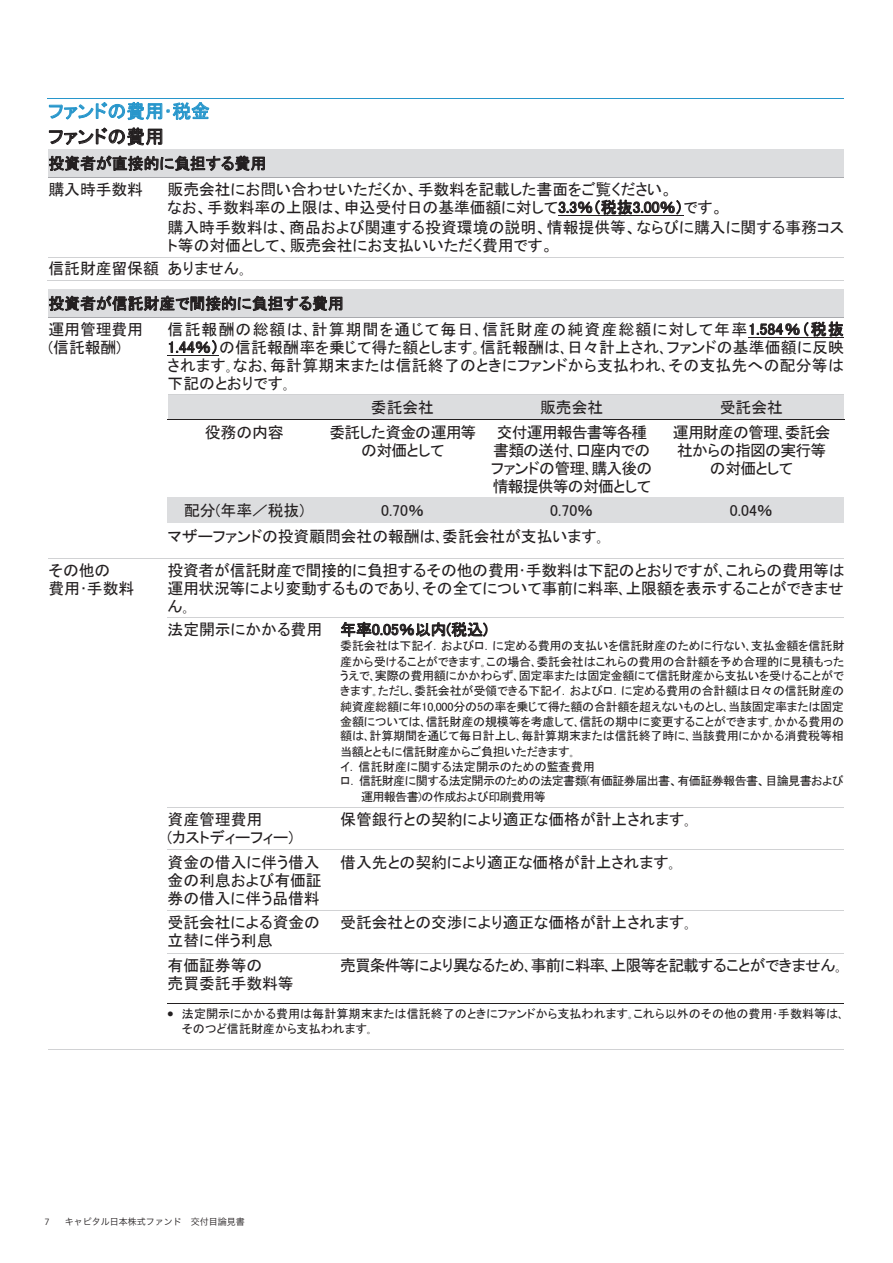
<style>
.page{position:relative;width:893px;height:1263px;background:#fff}
.page>*{position:absolute;margin:0;border:0;box-sizing:border-box;transform-origin:0 0}
.t1{font:18.75px "MS P Gothic";color:#2796cb}
.t2{font:18.75px "MS P Gothic";letter-spacing:.005em;color:#231f20}
.t3{font:15.9px/18px "MS P Gothic";color:#231f20}
.t4{font:15.9px/18px "MS P Gothic";letter-spacing:-.045em;color:#231f20;text-align:center}
.t5{font:15.9px "MS P Gothic";letter-spacing:-.04em;color:#231f20}
.t6{font:12px/15px "MS P Gothic";letter-spacing:-.015em;color:#231f20}
.t7{font:12px "MS P Gothic";letter-spacing:-.045em;color:#231f20}
.t8{font:12px "MS P Gothic";letter-spacing:-.06em;color:#231f20}
.t9{font:9px "Hira Kaku Pro N W3";color:#231f20}
.t10{font:9px "Avenir Next LT Com";color:#231f20}
</style>
<div class="page">
<hr style="left:47px;top:98px;width:797px;height:1px;background:#2796cb">
<svg style="left:49px;top:102px;width:160px;height:18px"></svg>
<svg style="left:49px;top:128px;width:113px;height:18px"></svg>
<div style="left:48px;top:149px;width:796px;height:28px;background:#dcdddf"></div>
<svg style="left:49px;top:156px;width:216px;height:16px"></svg>
<svg style="left:558px;top:200px;width:123px;height:15px"></svg>
<hr style="left:558px;top:215px;width:125px;height:1px;background:#231f20">
<hr style="left:48px;top:177px;width:796px;height:1px;background:#a8a9ad">
<hr style="left:48px;top:257px;width:796px;height:1px;background:#d1d2d4">
<hr style="left:47px;top:280px;width:121px;height:1px;background:#d1d2d4">
<hr style="left:166px;top:280px;width:678px;height:1px;background:#d1d2d4">
<div style="left:48px;top:289px;width:796px;height:28px;background:#dcdddf"></div>
<svg style="left:49px;top:296px;width:293px;height:16px"></svg>
<svg style="left:750px;top:321px;width:93px;height:15px"></svg>
<hr style="left:748px;top:337px;width:96px;height:1px;background:#231f20">
<svg style="left:169px;top:340px;width:47px;height:14px"></svg>
<hr style="left:168px;top:355px;width:51px;height:1px;background:#231f20">
<hr style="left:48px;top:317px;width:796px;height:1px;background:#a8a9ad">
<div style="left:168px;top:398px;width:152px;height:17px;background:#dcdddf"></div>
<div style="left:321px;top:398px;width:163px;height:17px;background:#dcdddf"></div>
<div style="left:485px;top:398px;width:173px;height:17px;background:#dcdddf"></div>
<div style="left:659px;top:398px;width:184px;height:17px;background:#dcdddf"></div>
<hr style="left:168px;top:394px;width:152px;height:1px;background:#d1d2d4">
<hr style="left:168px;top:395px;width:152px;height:3px;background:#dcdddf">
<hr style="left:320px;top:394px;width:164px;height:1px;background:#d1d2d4">
<hr style="left:321px;top:395px;width:163px;height:3px;background:#dcdddf">
<hr style="left:485px;top:394px;width:173px;height:1px;background:#d1d2d4">
<hr style="left:485px;top:395px;width:173px;height:3px;background:#dcdddf">
<hr style="left:658px;top:394px;width:185px;height:1px;background:#d1d2d4">
<hr style="left:659px;top:395px;width:185px;height:3px;background:#dcdddf">
<hr style="left:168px;top:415px;width:152px;height:4px;background:#dcdddf">
<hr style="left:321px;top:415px;width:163px;height:4px;background:#dcdddf">
<svg style="left:320px;top:395px;width:1px;height:24px"></svg>
<hr style="left:485px;top:415px;width:173px;height:4px;background:#dcdddf">
<svg style="left:484px;top:394px;width:1px;height:25px"></svg>
<hr style="left:659px;top:415px;width:184px;height:4px;background:#dcdddf">
<svg style="left:658px;top:395px;width:1px;height:24px"></svg>
<svg style="left:843px;top:394px;width:1px;height:25px"></svg>
<hr style="left:168px;top:419px;width:153px;height:1px;background:#231f20">
<hr style="left:321px;top:419px;width:164px;height:1px;background:#231f20">
<hr style="left:485px;top:419px;width:174px;height:1px;background:#231f20">
<hr style="left:659px;top:419px;width:185px;height:1px;background:#231f20">
<div style="left:168px;top:501px;width:153px;height:18px;background:#dcdddf"></div>
<div style="left:321px;top:497px;width:163px;height:25px;background:#dcdddf"></div>
<div style="left:484px;top:497px;width:175px;height:25px;background:#dcdddf"></div>
<div style="left:659px;top:497px;width:185px;height:25px;background:#dcdddf"></div>
<hr style="left:168px;top:498px;width:491px;height:3px;background:#dcdddf">
<hr style="left:168px;top:519px;width:491px;height:3px;background:#dcdddf">
<hr style="left:48px;top:558px;width:796px;height:1px;background:#d1d2d4">
<svg style="left:341px;top:622px;width:146px;height:15px"></svg>
<hr style="left:168px;top:617px;width:168px;height:1px;background:#d1d2d4">
<hr style="left:336px;top:617px;width:508px;height:1px;background:#d1d2d4">
<hr style="left:168px;top:807px;width:168px;height:1px;background:#d1d2d4">
<hr style="left:336px;top:807px;width:508px;height:1px;background:#d1d2d4">
<hr style="left:168px;top:849px;width:168px;height:1px;background:#d1d2d4">
<hr style="left:336px;top:849px;width:508px;height:1px;background:#d1d2d4">
<hr style="left:168px;top:910px;width:168px;height:1px;background:#d1d2d4">
<hr style="left:336px;top:910px;width:508px;height:1px;background:#d1d2d4">
<hr style="left:168px;top:953px;width:168px;height:1px;background:#d1d2d4">
<hr style="left:336px;top:953px;width:508px;height:1px;background:#d1d2d4">
<hr style="left:168px;top:1003px;width:168px;height:1px;background:#231f20">
<hr style="left:336px;top:1003px;width:508px;height:1px;background:#231f20">
<hr style="left:48px;top:1049px;width:796px;height:1px;background:#d1d2d4">
<p class="t1" style="left:48px;top:102px;width:163px">ファンドの費用･税金</p>
<p class="t2" style="left:48px;top:127px;width:117px">ファンドの費用</p>
<p class="t3" style="left:48px;top:150px;width:219px;line-height:25.8px">投資者が直接的に負担する費用購入時手数料</p>
<p class="t3" style="left:168px;top:180px;width:557px">販売会社にお問い合わせいただくか、手数料を記載した書面をご覧ください。<br>なお、手数料率の上限は、申込受付日の基準価額に対して3.3％（税抜3.00％）です。</p>
<p class="t3" style="left:168px;top:219px;width:678px">購入時手数料は、商品および関連する投資環境の説明、情報提供等、ならびに購入に関する事務コスト等の対価として、販売会社にお支払いいただく費用です。</p>
<p class="t3" style="left:48px;top:251px;width:297px;line-height:34.8px">信託財産留保額 ありません｡<br>投資者が信託財産で間接的に負担する費用</p>
<p class="t3" style="left:48px;top:320px;width:96px">運用管理費用(信託報酬)</p>
<p class="t3" style="left:168px;top:320px;width:678px;text-align:justify">信託報酬の総額は､計算期間を通じて毎日､信託財産の純資産総額に対して年率1.584％（税抜1.44％）の信託報酬率を乗じて得た額とします｡信託報酬は､日々計上され､ファンドの基準価額に反映されます｡なお､毎計算期末または信託終了のときにファンドから支払われ､その支払先への配分等は下記のとおりです｡</p>
<p class="t3" style="left:371px;top:398px;width:65px">委託会社</p>
<p class="t3" style="left:540px;top:398px;width:65px">販売会社</p>
<p class="t3" style="left:720px;top:398px;width:65px">受託会社</p>
<p class="t3" style="left:205px;top:423px;width:81px">役務の内容</p>
<p class="t4" style="left:329px;top:423px;width:149px">委託した資金の運用等の対価として</p>
<p class="t4" style="left:491px;top:423px;width:163px">交付運用報告書等各種書類の送付､口座内でのファンドの管理､購入後の情報提供等の対価として</p>
<p class="t4" style="left:673px;top:423px;width:159px">運用財産の管理､委託会社からの指図の実行等の対価として</p>
<p class="t3" style="left:184px;top:501px;width:122px">配分(年率／税抜)</p>
<p class="t3" style="left:381px;top:501px;width:44px">0.70％</p>
<p class="t3" style="left:550px;top:501px;width:44px">0.70％</p>
<p class="t3" style="left:730px;top:501px;width:44px">0.04％</p>
<p class="t3" style="left:168px;top:527px;width:437px">マザーファンドの投資顧問会社の報酬は､委託会社が支払います｡</p>
<p class="t3" style="left:48px;top:561px;width:87px">その他の<br>費用･手数料</p>
<p class="t3" style="left:168px;top:561px;width:678px;text-align:justify">投資者が信託財産で間接的に負担するその他の費用･手数料は下記のとおりですが､これらの費用等は運用状況等により変動するものであり､その全てについて事前に料率､上限額を表示することができません｡</p>
<p class="t3" style="left:168px;top:620px;width:322px">法定開示にかかる費用 年率0.05％以内(税込)</p>
<p class="t6" style="left:340px;top:639px;width:506px">委託会社は下記イ．およびロ．に定める費用の支払いを信託財産のために行ない､支払金額を信託財</p>
<p class="t6" style="left:340px;top:654px;width:505px">産から受けることができます｡この場合､委託会社はこれらの費用の合計額を予め合理的に見積もった</p>
<p class="t6" style="left:340px;top:669px;width:505px">うえで､実際の費用額にかかわらず､固定率または固定金額にて信託財産から支払いを受けることがで</p>
<p class="t6" style="left:340px;top:684px;width:506px">きます｡ただし､委託会社が受領できる下記イ．およびロ．に定める費用の合計額は日々の信託財産の</p>
<p class="t6" style="left:340px;top:699px;width:505px">純資産総額に年10,000分の5の率を乗じて得た額の合計額を超えないものとし､当該固定率または固定</p>
<p class="t6" style="left:340px;top:714px;width:505px">金額については､信託財産の規模等を考慮して､信託の期中に変更することができます｡かかる費用の</p>
<p class="t6" style="left:340px;top:729px;width:505px">額は､計算期間を通じて毎日計上し､毎計算期末または信託終了時に､当該費用にかかる消費税等相</p>
<p class="t6" style="left:340px;top:744px;width:236px">当額とともに信託財産からご負担いただきます｡</p>
<p class="t6" style="left:340px;top:759px;width:256px">イ. 信託財産に関する法定開示のための監査費用</p>
<p class="t7" style="left:340px;top:775px;width:505px">ロ. 信託財産に関する法定開示のための法定書類(有価証券届出書、有価証券報告書、目論見書および</p>
<p class="t8" style="left:361px;top:790px;width:186px">運用報告書)の作成および印刷費用等</p>
<p class="t3" style="left:168px;top:810px;width:127px">資産管理費用<br>(カストディーフィー)</p>
<p class="t3" style="left:340px;top:810px;width:353px">保管銀行との契約により適正な価格が計上されます｡</p>
<p class="t3" style="left:168px;top:853px;width:156px">資金の借入に伴う借入金の利息および有価証券の借入に伴う品借料</p>
<p class="t3" style="left:340px;top:853px;width:337px">借入先との契約により適正な価格が計上されます｡</p>
<p class="t3" style="left:168px;top:914px;width:154px">受託会社による資金の立替に伴う利息</p>
<p class="t3" style="left:340px;top:914px;width:353px">受託会社との交渉により適正な価格が計上されます｡</p>
<p class="t3" style="left:168px;top:956px;width:128px">有価証券等の<br>売買委託手数料等</p>
<p class="t5" style="left:340px;top:957px;width:503px">売買条件等により異なるため､事前に料率､上限等を記載することができません｡</p>
<p class="t6" style="left:182px;top:1006px;width:663px;text-indent:-14px"><sup>●</sup> 法定開示にかかる費用は毎計算期末または信託終了のときにファンドから支払われます｡これら以外のその他の費用･手数料等は､そのつど信託財産から支払われます｡</p>
<p class="t10" style="left:45px;top:1217px;width:7px">7</p>
<p class="t9" style="left:65px;top:1214px;width:182px">キャピタル日本株式ファンド　交付目論見書</p>
</div>
